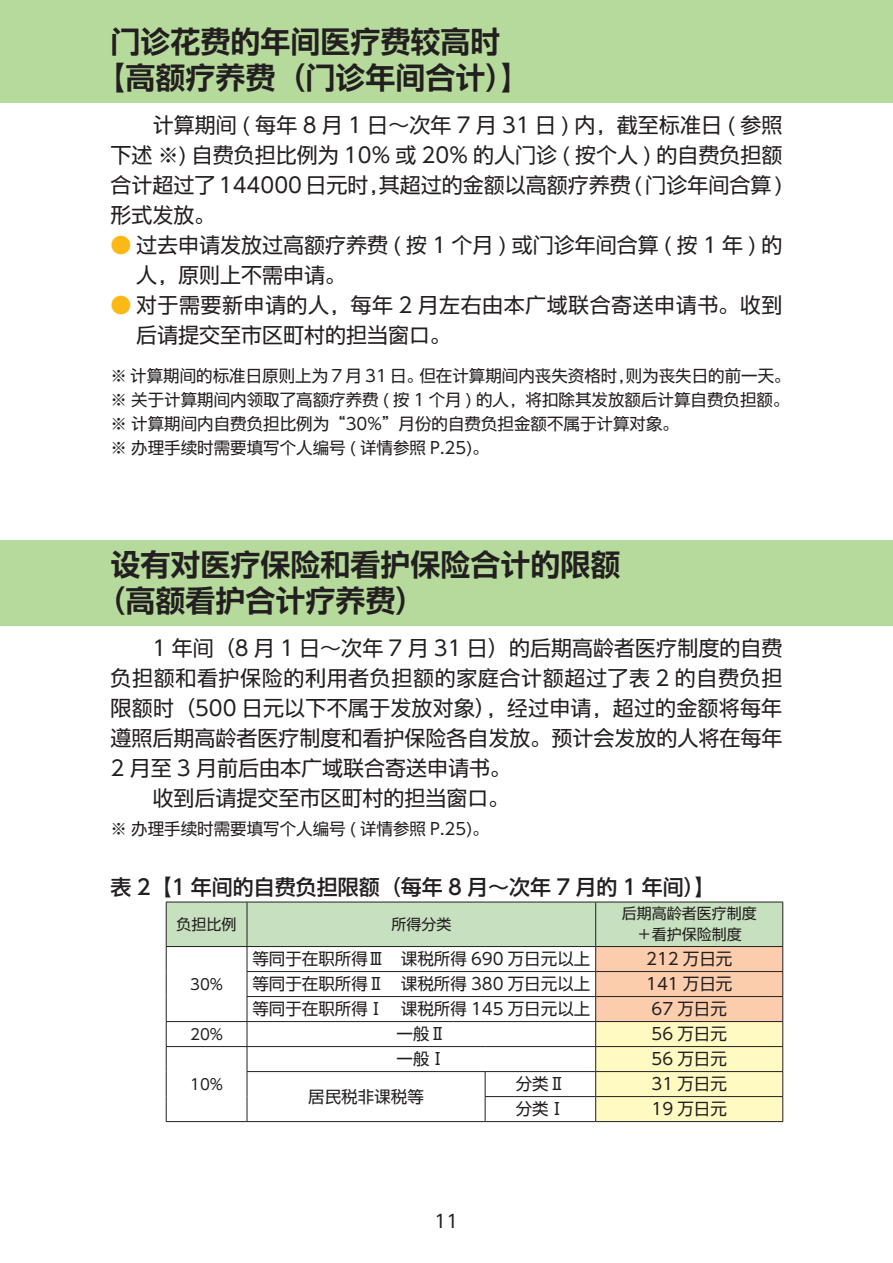
<style>
.page{position:relative;width:893px;height:1263px;background:#fff}
.page>*{position:absolute;margin:0;border:0;box-sizing:border-box;transform-origin:0 0}
.t1{font:30px/36px "UD Shin Go SC Gbe De B";color:#231f20;text-align:center}
.t2{font:21px/30px "UD Shin Go SC Gbe";color:#231f20}
.t3{font:21px/30px "UD Shin Go SC Gbe";letter-spacing:.025em;color:#231f20}
.t4{font:500 21px "UD Shin Go SC Gbe";color:#231f20}
.t5{font:18px "UD Shin Go Pro";color:#231f20}
.t6{font:16.5px/24px "UD Shin Go SC Gbe";color:#231f20}
.t7{font:15px/21px "UD Shin Go SC Gbe";color:#231f20;text-align:center}
.s1{font-family:"UD Shin Go Hang Koc";color:#fcb814}
</style>
<div class="page">
<div style="left:0;top:0;width:893px;height:102px;background:#b6da9b"></div>
<div style="left:0;top:540px;width:893px;height:85px;background:#b6da9b"></div>
<hr style="left:166px;top:1121px;width:81px;height:1px;background:#231f20">
<hr style="left:247px;top:1121px;width:238px;height:1px;background:#231f20">
<hr style="left:485px;top:1121px;width:111px;height:1px;background:#231f20">
<svg style="left:166px;top:902px;width:617px;height:219px"></svg>
<hr style="left:596px;top:1121px;width:187px;height:1px;background:#231f20">
<h1 class="t1" style="left:96px;top:24px;width:437px">门诊花费的年间医疗费较高时<br>【高额疗养费（门诊年间合计）】</h1>
<p class="t2" style="left:111px;top:111px;width:673px;text-align:justify">　　计算期间 ( 每年 8 月 1 日～次年 7 月 31 日 ) 内，截至标准日 ( 参照下述 ※) 自费负担比例为 10% 或 20% 的人门诊 ( 按个人 ) 的自费负担额合计超过了 144000 日元时，其超过的金额以高额疗养费 ( 门诊年间合算 )形式发放。</p>
<p class="t2" style="left:136px;top:231px;width:648px;text-indent:-26px"><span class="s1">●</span> 过去申请发放过高额疗养费 ( 按 1 个月 ) 或门诊年间合算 ( 按 1 年 ) 的人，原则上不需申请。</p>
<p class="t3" style="left:136px;top:291px;width:648px;text-indent:-26px"><span class="s1">●</span> 对于需要新申请的人，每年 2 月左右由本广域联合寄送申请书。收到后请提交至市区町村的担当窗口。</p>
<p class="t6" style="left:111px;top:364px;width:682px">※ 计算期间的标准日原则上为 7 月 31 日。但在计算期间内丧失资格时，则为丧失日的前一天。※ 关于计算期间内领取了高额疗养费 ( 按 1 个月 ) 的人，将扣除其发放额后计算自费负担额。※ 计算期间内自费负担比例为“30%”月份的自费负担金额不属于计算对象。<br>※ 办理手续时需要填写个人编号 ( 详情参照 P.25)。</p>
<h1 class="t1" style="left:96px;top:547px;width:527px;text-align:left;text-indent:15px">设有对医疗保险和看护保险合计的限额（高额看护合计疗养费）</h1>
<p class="t2" style="left:111px;top:634px;width:673px">　　1 年间（8 月 1 日～次年 7 月 31 日）的后期高龄者医疗制度的自费负担额和看护保险的利用者负担额的家庭合计额超过了表 2 的自费负担限额时（500 日元以下不属于发放对象），经过申请，超过的金额将每年遵照后期高龄者医疗制度和看护保险各自发放。预计会发放的人将在每年<br>2 月至 3 月前后由本广域联合寄送申请书。<br>　　收到后请提交至市区町村的担当窗口。</p>
<p class="t6" style="left:111px;top:817px;width:380px">※ 办理手续时需要填写个人编号 ( 详情参照 P.25)。</p>
<p class="t4" style="left:111px;top:874px;width:606px">表 2【1 年间的自费负担限额（每年 8 月～次年 7 月的 1 年间）】</p>
<p class="t7" style="left:177px;top:914px;width:61px">负担比例</p>
<p class="t7" style="left:391px;top:914px;width:61px">所得分类</p>
<p class="t7" style="left:622px;top:903px;width:136px">后期高龄者医疗制度＋看护保险制度</p>
<p class="t7" style="left:190px;top:974px;width:34px">30%</p>
<p class="t6" style="left:252px;top:947px;width:339px">等同于在职所得Ⅲ　课税所得 690 万日元以上</p>
<p class="t6" style="left:646px;top:947px;width:88px">212 万日元</p>
<p class="t6" style="left:252px;top:972px;width:339px">等同于在职所得Ⅱ　课税所得 380 万日元以上</p>
<p class="t6" style="left:646px;top:972px;width:88px">141 万日元</p>
<p class="t6" style="left:252px;top:997px;width:339px">等同于在职所得Ⅰ　课税所得 145 万日元以上</p>
<p class="t6" style="left:651px;top:997px;width:77px">67 万日元</p>
<p class="t7" style="left:190px;top:1024px;width:34px">20%</p>
<p class="t6" style="left:397px;top:1022px;width:51px">一般Ⅱ</p>
<p class="t6" style="left:651px;top:1022px;width:77px">56 万日元</p>
<p class="t7" style="left:190px;top:1074px;width:34px">10%</p>
<p class="t6" style="left:397px;top:1047px;width:51px">一般Ⅰ</p>
<p class="t6" style="left:651px;top:1047px;width:77px">56 万日元</p>
<p class="t6" style="left:308px;top:1085px;width:117px">居民税非课税等</p>
<p class="t6" style="left:516px;top:1072px;width:51px">分类Ⅱ</p>
<p class="t6" style="left:651px;top:1072px;width:77px">31 万日元</p>
<p class="t6" style="left:516px;top:1097px;width:51px">分类Ⅰ</p>
<p class="t6" style="left:651px;top:1097px;width:77px">19 万日元</p>
<p class="t5" style="left:435px;top:1206px;width:25px">11</p>
</div>
